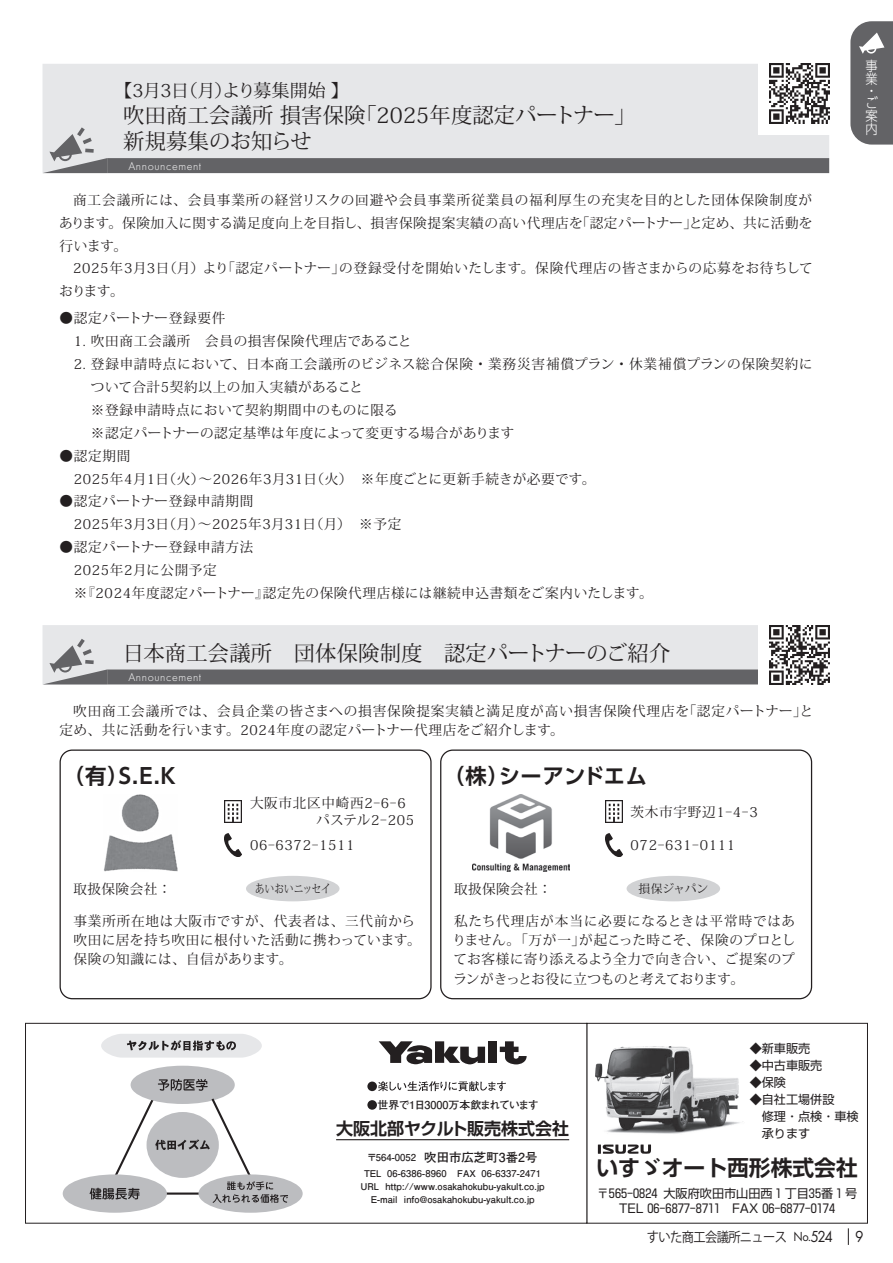
<style>
.page{position:relative;width:893px;height:1263px;background:#fff}
.page>*{position:absolute;margin:0;border:0;box-sizing:border-box;transform-origin:0 0}
.t1{font:700 21.75px "Shin Go Pro De";color:#231f20}
.t2{font:21.3px "Koz Min Pr 6 N";letter-spacing:.01em;color:#231f20}
.t3{font:700 21.3px "UD Shin Go Pr 6 De";letter-spacing:.02em;color:#231f20}
.t4{font:17.85px "Koz Min Pr 6 N";letter-spacing:-.01em;color:#231f20}
.t5{font:700 16.95px "Shin Go Pr 6 De";color:#231f20}
.t6{font:16.65px "Futura PT";color:#231f20;scale:.9 1}
.t7{font:13.65px/22.8px "Koz Min Pr 6 N";letter-spacing:.045em;color:#231f20}
.t8{font:13.65px/19.2px "Koz Min Pr 6 N";letter-spacing:.07em;color:#231f20}
.t9{font:13.65px "Koz Min Pr 6 N";letter-spacing:.065em;color:#231f20}
.t10{font:13.65px "Koz Min Pr 6 N";letter-spacing:.02em;color:#231f20}
.t11{font:13.65px "Koz Go Pr 6 N";letter-spacing:-.05em;color:#231f20;scale:.9 1}
.t12{font:300 13.65px/12.6px "UD Shin Go Pr 6";color:#fff;scale:.9 1}
.t13{font:700 12.45px "Futo Go B101 Pr 6";color:#231f20}
.t14{font:12.15px/17px "Shin Go Pro";color:#231f20;text-align:center}
.t15{font:300 11.85px "Futura PT";letter-spacing:.05em;color:#fff}
.t16{font:11.7px "Koz Min Pr 6 N";letter-spacing:.015em;color:#231f20;scale:.8 1}
.t17{font:11.7px "Koz Min Pr 6 N";letter-spacing:.015em;color:#231f20}
.t18{font:700 10.95px "Futo Go B101 Pr 6";letter-spacing:-.055em;color:#231f20}
.t19{font:700 9.3px "Futo Go B101 Pr 6";color:#231f20}
.s1{font-size:9.6px}
.s2{font-family:"Futura PT"}
.s3{font-family:"Futura PT";font-size:16.65px}
</style>
<div class="page">
<img style="left:595px;top:1046px;width:148px;height:88px">
<svg style="left:598px;top:1144px;width:53px;height:10px"></svg>
<div style="left:587px;top:1023px;width:281px;height:200px;border:1px solid #231f20"></div>
<svg style="left:379px;top:1041px;width:106px;height:23px"></svg>
<div style="left:488px;top:1041px;width:9px;height:22px;background:#231f20"></div>
<svg style="left:500px;top:1041px;width:27px;height:23px"></svg>
<div style="left:63px;top:1174px;width:104px;height:39px;background:#bcbdc0;border-radius:50%"></div>
<svg style="left:101px;top:1034px;width:161px;height:23px;background:#d0d0d2"></svg>
<div style="left:131px;top:1066px;width:104px;height:38px;background:#bcbdc0;border-radius:50%"></div>
<div style="left:198px;top:1174px;width:105px;height:39px;background:#bcbdc0;border-radius:50%"></div>
<svg style="left:90px;top:1079px;width:198px;height:124px"></svg>
<div style="left:367px;top:1081px;width:10px;height:10px;background:#231f20;border-radius:50%"></div>
<svg style="left:378px;top:1081px;width:128px;height:10px"></svg>
<hr style="left:336px;top:1139px;width:233px;height:1px;background:#231f20">
<div style="left:367px;top:1100px;width:10px;height:10px;background:#231f20;border-radius:50%"></div>
<div style="left:25px;top:1023px;width:562px;height:200px;border:1px solid #231f20"></div>
<svg style="left:850px;top:21px;width:43px;height:124px;background:#727274"></svg>
<svg style="left:848px;top:1228px;width:1px;height:17px"></svg>
<div style="left:43px;top:64px;width:715px;height:63px;background:#e6e7e9"></div>
<img style="left:770px;top:64px;width:59px;height:59px">
<svg style="left:43px;top:127px;width:786px;height:46px;background:#bcbcbf"></svg>
<div style="left:43px;top:625px;width:715px;height:14px;background:#e6e7e9"></div>
<img style="left:770px;top:625px;width:59px;height:60px">
<svg style="left:43px;top:639px;width:786px;height:45px;background:#b9b9bb"></svg>
<img style="left:104px;top:795px;width:73px;height:76px">
<img style="left:225px;top:801px;width:17px;height:22px">
<img style="left:225px;top:834px;width:17px;height:22px">
<div style="left:60px;top:749px;width:372px;height:250px;border:1px solid #231f20;border-radius:12px"></div>
<div style="left:246px;top:876px;width:94px;height:25px;background:#d1d2d4;border-radius:50%"></div>
<img style="left:472px;top:795px;width:98px;height:76px">
<img style="left:605px;top:801px;width:17px;height:22px">
<img style="left:605px;top:834px;width:17px;height:22px">
<div style="left:440px;top:749px;width:372px;height:250px;border:1px solid #231f20;border-radius:12px"></div>
<div style="left:627px;top:876px;width:93px;height:25px;background:#d1d2d4;border-radius:50%"></div>
<h3 class="t4" style="left:115px;top:80px;width:236px">【3月3日（月）より募集開始】</h3>
<h2 class="t2" style="left:123px;top:103px;width:267px">吹田商工会議所損害保険「2025</h2>
<h2 class="t2" style="left:430px;top:103px;width:208px">年度認定パートナー」</h2>
<h2 class="t2" style="left:123px;top:130px;width:190px">新規募集のお知らせ</h2>
<p class="t15" style="left:128px;top:159px;width:74px">Announcement</p>
<p class="t9" style="left:73px;top:192px;width:740px">商工会議所には、会員事業所の経営リスクの回避や会員事業所従業員の福利厚生の充実を目的とした団体保険制度が</p>
<p class="t7" style="left:59px;top:212px;width:755px">あります。保険加入に関する満足度向上を目指し、損害保険提案実績の高い代理店を「認定パートナー」と定め、共に活動を</p>
<p class="t7" style="left:60px;top:234px;width:69px">行います。</p>
<p class="t7" style="left:73px;top:257px;width:10px">2025</p>
<p class="t7" style="left:59px;top:257px;width:755px;text-indent:50px">年3月3日（月）より「認定パートナー」の登録受付を開始いたします。保険代理店の皆さまからの応募をお待ちしております。</p>
<p class="t7" style="left:74px;top:307px;width:339px;text-indent:-14px">●認定パートナー登録要件<br>1 . 吹田商工会議所　会員の損害保険代理店であること</p>
<p class="t7" style="left:91px;top:353px;width:723px;text-indent:-17px">2. 登録申請時点において、日本商工会議所のビジネス総合保険・業務災害補償プラン・休業補償プランの保険契約について合計5契約以上の加入実績があること<br>※登録申請時点において契約期間中のものに限る<br>※認定パートナーの認定基準は年度によって変更する場合があります</p>
<p class="t7" style="left:74px;top:445px;width:58px;text-indent:-14px">●認定期間<br>2025</p>
<p class="t7" style="left:110px;top:467px;width:113px">年4月1 日（火）～202</p>
<p class="t10" style="left:240px;top:471px;width:357px">6年3月31 日（火）　※年度ごとに更新手続きが必要です。</p>
<p class="t7" style="left:74px;top:490px;width:181px;text-indent:-14px">●認定パートナー登録申請期間<br>2025</p>
<p class="t7" style="left:110px;top:513px;width:112px">年3月3日（月）～2025</p>
<p class="t7" style="left:248px;top:513px;width:155px">年3月31 日（月）　※予定</p>
<p class="t7" style="left:74px;top:536px;width:181px;text-indent:-14px">●認定パートナー登録申請方法<br>2025</p>
<p class="t7" style="left:110px;top:559px;width:108px">年2月に公開予定</p>
<p class="t7" style="left:60px;top:582px;width:46px">　※『2024</p>
<p class="t7" style="left:132px;top:582px;width:522px">年度認定パートナー』認定先の保険代理店様には継続申込書類をご案内いたします。</p>
<h2 class="t2" style="left:123px;top:641px;width:549px">日本商工会議所　団体保険制度　認定パートナーのご紹介</h2>
<p class="t15" style="left:128px;top:670px;width:74px">Announcement</p>
<p class="t8" style="left:60px;top:701px;width:755px;text-indent:14px">吹田商工会議所では、会員企業の皆さまへの損害保険提案実績と満足度が高い損害保険代理店を「認定パートナー」と定め、共に活動を行います。2024</p>
<p class="t7" style="left:277px;top:719px;width:289px">年度の認定パートナー代理店をご紹介します。</p>
<h2 class="t3" style="left:63px;top:758px;width:114px">（有）S.E.K</h2>
<p class="t7" style="left:316px;top:795px;width:91px;line-height:17px;text-indent:-66px">大阪市北区中崎西2-6-6パステル2-205</p>
<p class="t7" style="left:250px;top:834px;width:78px">06-6372-1511</p>
<p class="t7" style="left:74px;top:878px;width:99px">取扱保険会社：</p>
<p class="t7" style="left:74px;top:912px;width:349px;line-height:19.2px">事業所所在地は大阪市ですが、代表者は、三代前から吹田に居を持ち吹田に根付いた活動に携わっています。保険の知識には、自信があります。</p>
<p class="t16" style="left:255px;top:882px;width:96px">あいおいニッセイ</p>
<h2 class="t3" style="left:443px;top:758px;width:205px">（株）シーアンドエム</h2>
<p class="t7" style="left:631px;top:801px;width:127px">茨木市宇野辺1 -4-3</p>
<p class="t7" style="left:631px;top:834px;width:79px">072-631 -0111</p>
<p class="t7" style="left:454px;top:878px;width:99px">取扱保険会社：</p>
<p class="t7" style="left:453px;top:912px;width:344px;line-height:19.2px;text-align:justify">私たち代理店が本当に必要になるときは平常時ではありません。「万が一」が起こった時こそ、保険のプロとしてお客様に寄り添えるよう全力で向き合い、ご提案のプランがきっとお役に立つものと考えております。</p>
<p class="t17" style="left:638px;top:882px;width:71px">損保ジャパン</p>
<p class="t12" style="left:866px;top:59px;width:15px;line-height:13.2px">事業</p>
<p class="t12" style="left:866px;top:84px;width:15px">・ご案内</p>
<p class="t18" style="left:378px;top:1096px;width:163px">世界で1日3000万本飲まれています</p>
<p class="t5" style="left:336px;top:1114px;width:235px">大阪北部ヤクルト販売株式会社</p>
<p class="t13" style="left:367px;top:1147px;width:172px"><span class="s1">〒564-0052</span> 吹田市広芝町3番2号</p>
<p class="t19" style="left:364px;top:1166px;width:84px">TEL 06-6386-8960</p>
<p class="t19" style="left:360px;top:1179px;width:186px">URL http://www.osakahokubu-yakult.co.jp</p>
<p class="t19" style="left:371px;top:1192px;width:165px">E-mail info@osakahokubu-yakult.co.jp</p>
<p class="t19" style="left:457px;top:1166px;width:85px">FAX 06-6337-2471</p>
<p class="t14" style="left:750px;top:1038px;width:62px">◆新車販売</p>
<p class="t14" style="left:750px;top:1055px;width:74px">◆中古車販売</p>
<p class="t14" style="left:750px;top:1072px;width:38px">◆保険</p>
<p class="t14" style="left:750px;top:1089px;width:111px;text-align:left">◆自社工場併設<br>　修理・点検・車検　承ります</p>
<h1 class="t1" style="left:596px;top:1150px;width:263px">いすゞオート西形株式会社</h1>
<p class="t14" style="left:597px;top:1185px;width:262px;line-height:14.9px">〒565-0824 大阪府吹田市山田西 1 丁目35番 1 号<br>TEL 06-6877-8711　FAX 06-6877-0174</p>
<p class="t11" style="left:647px;top:1229px;width:208px">すいた商工会議所ニュース <span class="s2">No.</span><span class="s3">524</span></p>
<p class="t6" style="left:855px;top:1227px;width:11px">9</p>
</div>
